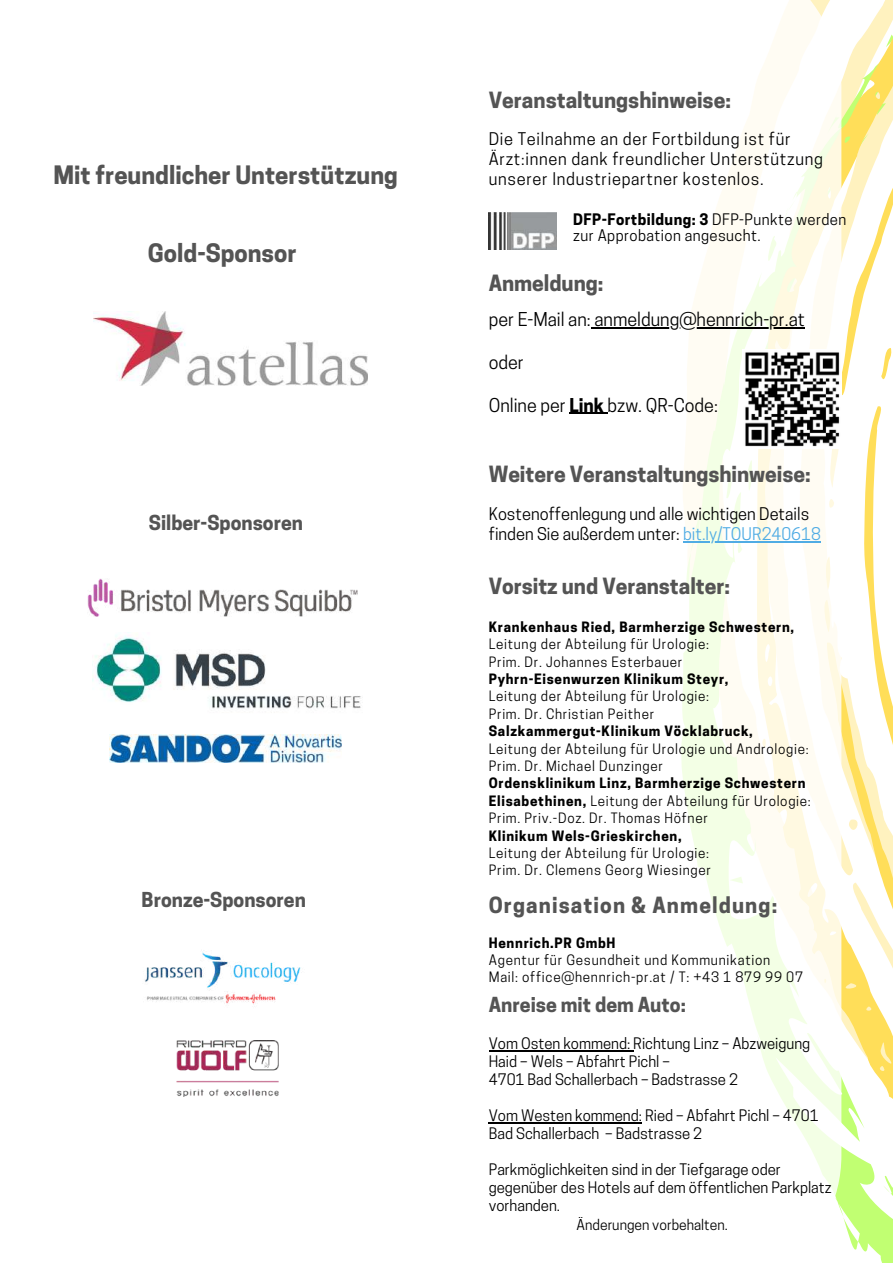
<style>
.page{position:relative;width:893px;height:1264px;background:#fff}
.page>*{position:absolute;margin:0;border:0;box-sizing:border-box;transform-origin:0 0}
.t1{font:700 23.85px "Cooper Hewitt";color:#545454}
.t2{font:700 21px "Cooper Hewitt";letter-spacing:-.005em;color:#545454}
.t3{font:700 20.85px "Cooper Hewitt";letter-spacing:.055em;color:#545454}
.t4{font:700 19.35px "Cooper Hewitt";color:#545454}
.t5{font:17.85px "Cooper Hewitt";color:#000}
.t6{font:16.35px/20.2px "Cooper Hewitt";letter-spacing:.04em;color:#000}
.t7{font:16.35px/20.2px "Cooper Hewitt";color:#000}
.t8{font:15px/18px "Cooper Hewitt";color:#000}
.t9{font:15px/16.8px "Cooper Hewitt";letter-spacing:.025em;color:#000}
.t10{font:13.95px "Cooper Hewitt";color:#000}
.t11{font:13.5px/17.4px "Cooper Hewitt";letter-spacing:.055em;color:#000}
.t12{font:700 13.5px "Cooper Hewitt";letter-spacing:.055em;color:#000}
.t13{font:13.35px/17.4px "Cooper Hewitt";letter-spacing:.055em;color:#000}
.t14{font:700 13.35px "Cooper Hewitt";letter-spacing:.055em;color:#000}
.s1{font-weight:700}
.s2{color:#50ace4}
</style>
<div class="page">
<svg style="left:841px;top:0;width:51px;height:1262px"></svg>
<svg style="left:488px;top:0;width:353px;height:1211px"></svg>
<img style="left:742px;top:349px;width:99px;height:99px">
<hr style="left:594px;top:327px;width:211px;height:1px;background:#000">
<hr style="left:569px;top:413px;width:38px;height:1px;background:#000">
<img style="left:488px;top:213px;width:68px;height:37px">
<hr style="left:488px;top:1050px;width:145px;height:1px;background:#000">
<hr style="left:488px;top:1121px;width:154px;height:2px;background:#000">
<hr style="left:683px;top:541px;width:137px;height:1px;background:#50ace4">
<img style="left:93px;top:311px;width:275px;height:74px">
<img style="left:145px;top:951px;width:156px;height:53px">
<img style="left:110px;top:734px;width:231px;height:28px">
<img style="left:93px;top:632px;width:268px;height:77px">
<img style="left:87px;top:578px;width:270px;height:38px">
<img style="left:176px;top:1040px;width:103px;height:56px">
<h1 class="t1" style="left:53px;top:167px;width:346px">Mit freundlicher Unterstützung</h1>
<h1 class="t1" style="left:148px;top:244px;width:150px">Gold-Sponsor</h1>
<h3 class="t4" style="left:149px;top:515px;width:156px">Silber-Sponsoren</h3>
<h3 class="t4" style="left:141px;top:892px;width:166px">Bronze-Sponsoren</h3>
<h2 class="t2" style="left:488px;top:93px;width:244px">Veranstaltungshinweise:</h2>
<p class="t6" style="left:488px;top:131px;width:335px">Die Teilnahme an der Fortbildung ist für<br>Ärzt:innen dank freundlicher Unterstützung unserer Industriepartner kostenlos.</p>
<p class="t9" style="left:573px;top:212px;width:274px"><span class="s1">DFP-Fortbildung: 3</span> DFP-Punkte werden zur Approbation angesucht.</p>
<h2 class="t2" style="left:488px;top:275px;width:116px">Anmeldung:</h2>
<h3 class="t5" style="left:488px;top:313px;width:318px">per E-Mail an: anmeldung@hennrich-pr.at</h3>
<h3 class="t5" style="left:488px;top:355px;width:37px">oder</h3>
<h3 class="t5" style="left:488px;top:398px;width:230px">Online per <span class="s1">Link</span> bzw. QR-Code:</h3>
<h2 class="t2" style="left:488px;top:466px;width:323px">Weitere Veranstaltungshinweise:</h2>
<p class="t7" style="left:488px;top:505px;width:333px">Kostenoffenlegung und alle wichtigen Details finden Sie außerdem unter: <span class="s2">bit.ly/TOUR240618</span></p>
<h2 class="t2" style="left:488px;top:578px;width:243px">Vorsitz und Veranstalter:</h2>
<p class="t14" style="left:488px;top:622px;width:307px">Krankenhaus Ried, Barmherzige Schwestern,</p>
<p class="t13" style="left:488px;top:637px;width:222px">Leitung der Abteilung für Urologie:<br>Prim. Dr. Johannes Esterbauer</p>
<p class="t14" style="left:488px;top:674px;width:241px">Pyhrn-Eisenwurzen Klinikum Steyr,</p>
<p class="t13" style="left:488px;top:689px;width:222px">Leitung der Abteilung für Urologie:<br>Prim. Dr. Christian Peither</p>
<p class="t14" style="left:488px;top:726px;width:265px">Salzkammergut-Klinikum Vöcklabruck,</p>
<p class="t13" style="left:488px;top:741px;width:321px">Leitung der Abteilung für Urologie und Andrologie:<br>Prim. Dr. Michael Dunzinger</p>
<p class="t13" style="left:488px;top:776px;width:323px"><span class="s1">Ordensklinikum Linz, Barmherzige Schwestern<br>Elisabethinen,</span> Leitung der Abteilung für Urologie:<br>Prim. Priv.-Doz. Dr. Thomas Höfner</p>
<p class="t14" style="left:488px;top:830px;width:194px">Klinikum Wels-Grieskirchen,</p>
<p class="t13" style="left:488px;top:846px;width:224px">Leitung der Abteilung für Urologie:<br>Prim. Dr. Clemens Georg Wiesinger</p>
<h3 class="t3" style="left:488px;top:897px;width:290px">Organisation &amp; Anmeldung:</h3>
<p class="t12" style="left:488px;top:937px;width:128px">Hennrich.PR GmbH</p>
<p class="t11" style="left:488px;top:952px;width:316px">Agentur für Gesundheit und Kommunikation<br>Mail: office@hennrich-pr.at / T: +43 1 879 99 07</p>
<h3 class="t4" style="left:488px;top:997px;width:198px">Anreise mit dem Auto:</h3>
<p class="t8" style="left:488px;top:1036px;width:323px">Vom Osten kommend: Richtung Linz – Abzweigung<br>Haid – Wels – Abfahrt Pichl –<br>4701 Bad Schallerbach – Badstrasse 2</p>
<p class="t8" style="left:488px;top:1108px;width:331px">Vom Westen kommend: Ried – Abfahrt Pichl – 4701<br>Bad Schallerbach – Badstrasse 2</p>
<p class="t8" style="left:488px;top:1162px;width:344px">Parkmöglichkeiten sind in der Tiefgarage oder gegenüber des Hotels auf dem öffentlichen Parkplatz vorhanden.</p>
<p class="t10" style="left:576px;top:1219px;width:153px">Änderungen vorbehalten.</p>
</div>
